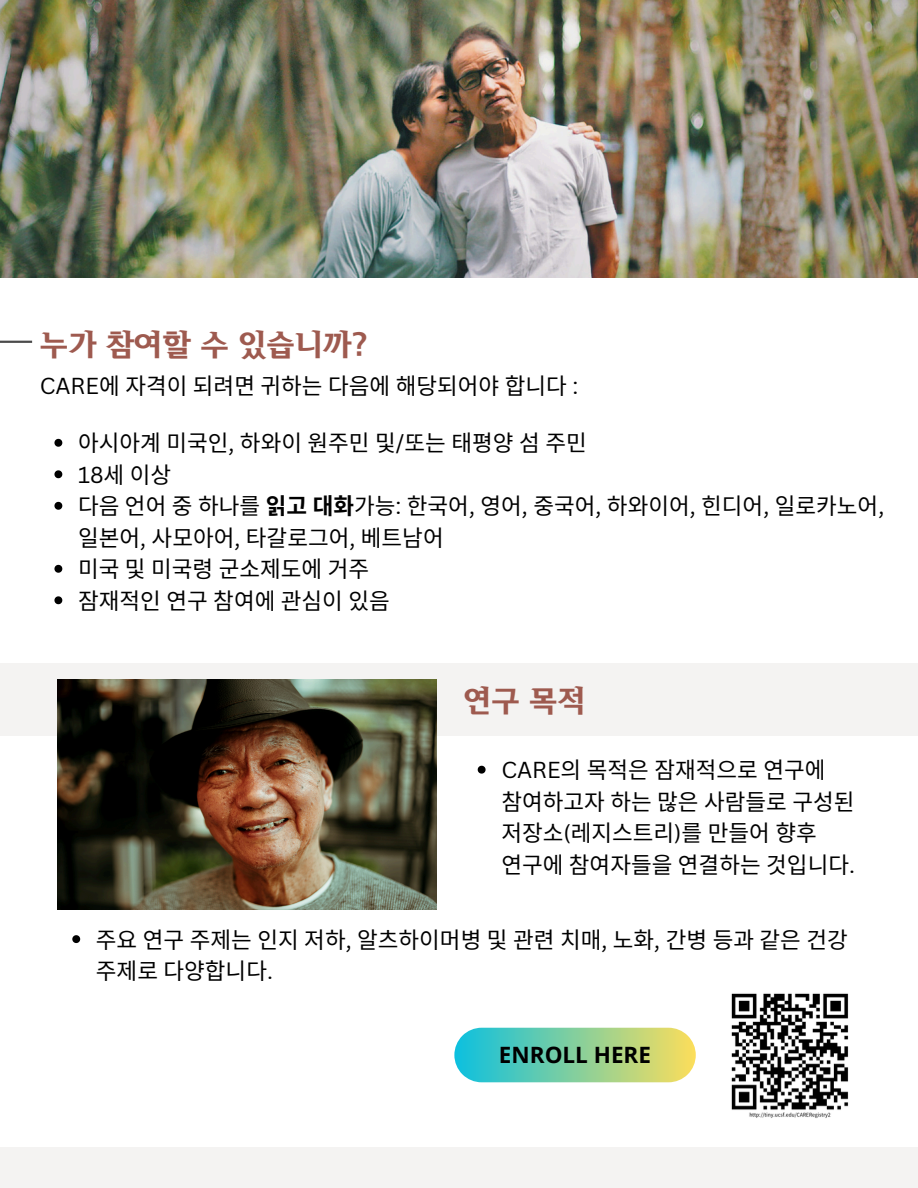
<style>
.page{position:relative;width:918px;height:1188px;background:#fff}
.page>*{position:absolute;margin:0;border:0;box-sizing:border-box;transform-origin:0 0}
.t1{font:30px "TDTD Won Mj OTF";color:#9e5a4f}
.t2{font:22.5px/31.5px "Noto Sans CJ Ksc";color:#000}
.t3{font:700 22.5px "Open Sans";color:#000}
.s1{font-family:"Canva Sans"}
.s2{font-weight:700}
</style>
<div class="page">
<img style="left:0;top:0;width:918px;height:278px">
<div style="left:0;top:1147px;width:918px;height:41px;background:#f4f3f2"></div>
<hr style="left:0;top:341px;width:32px;height:2px;background:#4b4b4b">
<div style="left:0;top:663px;width:918px;height:73px;background:#f4f3f2"></div>
<svg style="left:54px;top:439px;width:8px;height:8px"></svg>
<svg style="left:54px;top:470px;width:8px;height:8px"></svg>
<svg style="left:54px;top:502px;width:8px;height:8px"></svg>
<svg style="left:54px;top:565px;width:8px;height:8px"></svg>
<svg style="left:54px;top:596px;width:8px;height:8px"></svg>
<img style="left:58px;top:680px;width:379px;height:229px">
<svg style="left:454px;top:1028px;width:242px;height:54px;background:#8ad1a1"></svg>
<svg style="left:478px;top:766px;width:8px;height:8px"></svg>
<svg style="left:72px;top:935px;width:8px;height:8px"></svg>
<img style="left:731px;top:993px;width:118px;height:125px">
<h1 class="t1" style="left:40px;top:328px;width:329px">누가 참여할 수 있습니까?</h1>
<h1 class="t2" style="left:40px;top:369px;width:540px"><span class="s1">CARE</span>에 자격이 되려면 귀하는 다음에 해당되어야 합니다 <span class="s1">:</span></h1>
<h3 class="t2" style="left:78px;top:426px;width:510px">아시아계 미국인<span class="s1">,</span> 하와이 원주민 및<span class="s1">/</span>또는 태평양 섬 주민</h3>
<p class="t2" style="left:78px;top:458px;width:95px"><span class="s1">18</span>세 이상</p>
<p class="t2" style="left:78px;top:489px;width:808px">다음 언어 중 하나를 <span class="s2">읽고 대화</span>가능<span class="s1">:</span> 한국어<span class="s1">,</span> 영어<span class="s1">,</span> 중국어<span class="s1">,</span> 하와이어<span class="s1">,</span> 힌디어<span class="s1">,</span> 일로카노어<span class="s1">, </span>일본어<span class="s1">,</span> 사모아어<span class="s1">,</span> 타갈로그어<span class="s1">,</span> 베트남어</p>
<p class="t2" style="left:78px;top:552px;width:293px">미국 및 미국령 군소제도에 거주</p>
<p class="t2" style="left:78px;top:584px;width:313px">잠재적인 연구 참여에 관심이 있음</p>
<p class="t1" style="left:463px;top:685px;width:124px">연구 목적</p>
<p class="t2" style="left:501px;top:753px;width:355px"><span class="s1">CARE</span>의 목적은 잠재적으로 연구에 참여하고자 하는 많은 사람들로 구성된 저장소<span class="s1">(</span>레지스트리<span class="s1">)</span>를 만들어 향후 연구에 참여자들을 연결하는 것입니다<span class="s1">.</span></p>
<h2 class="t2" style="left:96px;top:922px;width:753px">주요 연구 주제는 인지 저하<span class="s1">,</span> 알츠하이머병 및 관련 치매<span class="s1">,</span> 노화<span class="s1">,</span> 간병 등과 같은 건강 주제로 다양합니다<span class="s1">.</span></h2>
<p class="t3" style="left:499px;top:1039px;width:154px">ENROLL HERE</p>
</div>
